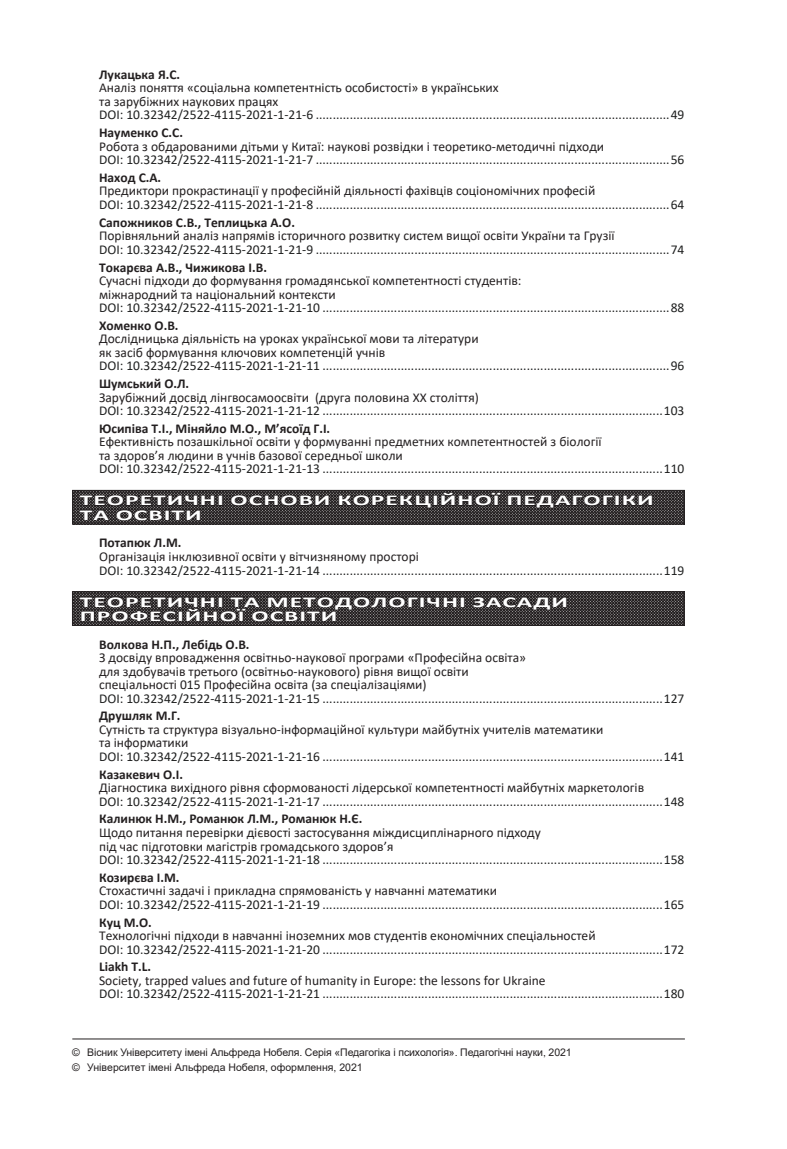
<style>
.page{position:relative;width:787px;height:1149px;background:#fff}
.page>*{position:absolute;margin:0;border:0;box-sizing:border-box;transform-origin:0 0}
.t1{font:700 15px/14.2px "Calibri";letter-spacing:.04em;color:#fff;scale:1.7 1}
.t2{font:13.5px "Calibri";color:#1f2020}
.t3{font:13.5px/13.5px "Calibri";color:#231f20}
.t4{font:700 13.5px "Calibri";color:#231f20}
.t5{font:10.5px/15.5px "Arial";letter-spacing:-.01em;color:#231f20}
</style>
<div class="page">
<img style="left:74px;top:593px;width:608px;height:30px">
<div style="left:72px;top:591px;width:612px;height:34px;border:1px solid #231f20"></div>
<img style="left:74px;top:492px;width:608px;height:30px">
<div style="left:72px;top:490px;width:612px;height:34px;border:1px solid #231f20"></div>
<hr style="left:72px;top:1038px;width:613px;height:1px;background:#231f20">
<svg style="left:231px;top:494px;width:98px;height:13px"></svg>
<svg style="left:338px;top:492px;width:163px;height:16px;background:#373334"></svg>
<svg style="left:507px;top:489px;width:145px;height:19px;background:#403d3e"></svg>
<svg style="left:79px;top:494px;width:144px;height:27px;background:#373435"></svg>
<svg style="left:473px;top:591px;width:94px;height:18px;background:#363334"></svg>
<svg style="left:79px;top:591px;width:386px;height:31px;background:#383435"></svg>
<p class="t4" style="left:99px;top:65px;width:83px">Лукацька Я.С.</p>
<p class="t3" style="left:99px;top:81px;width:401px">Аналіз поняття «соціальна компетентність особистості» в українських та зарубіжних наукових працях</p>
<p class="t2" style="left:99px;top:105px;width:586px">DOI: 10.32342/2522-4115-2021-1-21-6 ........................................................................................................49</p>
<p class="t4" style="left:99px;top:123px;width:85px">Науменко С.С.</p>
<p class="t3" style="left:99px;top:139px;width:506px">Робота з обдарованими дітьми у Китаї: наукові розвідки і теоретико-методичні підходи</p>
<p class="t2" style="left:99px;top:150px;width:586px">DOI: 10.32342/2522-4115-2021-1-21-7 ........................................................................................................56</p>
<p class="t4" style="left:99px;top:168px;width:64px">Наход С.А.</p>
<p class="t3" style="left:99px;top:184px;width:497px">Предиктори прокрастинації у професійній діяльності фахівців соціономічних професій</p>
<p class="t2" style="left:99px;top:195px;width:586px">DOI: 10.32342/2522-4115-2021-1-21-8 ........................................................................................................64</p>
<p class="t4" style="left:99px;top:212px;width:197px">Сапожников С.В., Теплицька А.О.</p>
<p class="t3" style="left:99px;top:228px;width:517px">Порівняльний аналіз напрямів історичного розвитку систем вищої освіти України та Грузії</p>
<p class="t2" style="left:99px;top:240px;width:586px">DOI: 10.32342/2522-4115-2021-1-21-9 ........................................................................................................74</p>
<p class="t4" style="left:99px;top:257px;width:169px">Токарєва А.В., Чижикова І.В.</p>
<p class="t3" style="left:99px;top:273px;width:424px">Сучасні підходи до формування громадянської компетентності студентів: міжнародний та національний контексти</p>
<p class="t2" style="left:99px;top:298px;width:586px">DOI: 10.32342/2522-4115-2021-1-21-10 ......................................................................................................88</p>
<p class="t4" style="left:99px;top:316px;width:81px">Хоменко О.В.</p>
<p class="t3" style="left:99px;top:331px;width:381px">Дослідницька діяльність на уроках української мови та літератури як засіб формування ключових компетенцій учнів</p>
<p class="t2" style="left:99px;top:356px;width:586px">DOI: 10.32342/2522-4115-2021-1-21-11 ......................................................................................................96</p>
<p class="t4" style="left:99px;top:374px;width:92px">Шумський О.Л.</p>
<p class="t3" style="left:99px;top:390px;width:381px">Зарубіжний досвід лінгвосамоосвіти (друга половина ХХ століття)</p>
<p class="t2" style="left:99px;top:401px;width:586px">DOI: 10.32342/2522-4115-2021-1-21-12 ....................................................................................................103</p>
<p class="t4" style="left:99px;top:419px;width:233px">Юсипіва Т.І., Міняйло М.О., М’ясоїд Г.І.</p>
<p class="t3" style="left:99px;top:434px;width:504px">Ефективність позашкільної освіти у формуванні предметних компетентностей з біології та здоров’я людини в учнів базової середньої школи</p>
<p class="t2" style="left:99px;top:459px;width:586px">DOI: 10.32342/2522-4115-2021-1-21-13 ....................................................................................................110</p>
<p class="t1" style="left:80px;top:493px;width:339px">ТЕОРЕТИЧНІ ОСНОВИ КОРЕКЦІЙНОЇ ПЕДАГОГІКИ<br>ТА ОСВІТИ</p>
<p class="t4" style="left:99px;top:533px;width:84px">Потапюк Л.М.</p>
<p class="t3" style="left:99px;top:549px;width:321px">Організація інклюзивної освіти у вітчизняному просторі</p>
<p class="t2" style="left:99px;top:560px;width:586px">DOI: 10.32342/2522-4115-2021-1-21-14 ....................................................................................................119</p>
<p class="t1" style="left:80px;top:594px;width:289px">ТЕОРЕТИЧНІ ТА МЕТОДОЛОГІЧНІ ЗАСАДИ<br>ПРОФЕСІЙНОЇ ОСВІТИ</p>
<p class="t4" style="left:99px;top:634px;width:152px">Волкова Н.П., Лебідь О.В.</p>
<p class="t3" style="left:99px;top:650px;width:428px">З досвіду впровадження освітньо-наукової програми «Професійна освіта» для здобувачів третього (освітньо-наукового) рівня вищої освіти спеціальності 015 Професійна освіта (за спеціалізаціями)</p>
<p class="t2" style="left:99px;top:688px;width:586px">DOI: 10.32342/2522-4115-2021-1-21-15 ....................................................................................................127</p>
<p class="t4" style="left:99px;top:706px;width:83px">Друшляк М.Г.</p>
<p class="t3" style="left:99px;top:722px;width:505px">Сутність та структура візуально-інформаційної культури майбутніх учителів математики та інформатики</p>
<p class="t2" style="left:99px;top:746px;width:586px">DOI: 10.32342/2522-4115-2021-1-21-16 ....................................................................................................141</p>
<p class="t4" style="left:99px;top:764px;width:85px">Казакевич О.І.</p>
<p class="t3" style="left:99px;top:780px;width:546px">Діагностика вихідного рівня сформованості лідерської компетентності майбутніх маркетологів</p>
<p class="t2" style="left:99px;top:791px;width:586px">DOI: 10.32342/2522-4115-2021-1-21-17 ....................................................................................................148</p>
<p class="t4" style="left:99px;top:809px;width:265px">Калинюк Н.М., Романюк Л.М., Романюк Н.Є.</p>
<p class="t3" style="left:99px;top:825px;width:443px">Щодо питання перевірки дієвості застосування міждисциплінарного підходу під час підготовки магістрів громадського здоров’я</p>
<p class="t2" style="left:99px;top:849px;width:586px">DOI: 10.32342/2522-4115-2021-1-21-18 ....................................................................................................158</p>
<p class="t4" style="left:99px;top:867px;width:82px">Козирєва І.М.</p>
<p class="t3" style="left:99px;top:883px;width:399px">Стохастичні задачі і прикладна спрямованість у навчанні математики</p>
<p class="t2" style="left:99px;top:894px;width:586px">DOI: 10.32342/2522-4115-2021-1-21-19 ....................................................................................................165</p>
<p class="t4" style="left:99px;top:912px;width:54px">Куц М.О.</p>
<p class="t3" style="left:99px;top:928px;width:498px">Технологічні підходи в навчанні іноземних мов студентів економічних спеціальностей</p>
<p class="t2" style="left:99px;top:939px;width:586px">DOI: 10.32342/2522-4115-2021-1-21-20 ....................................................................................................172</p>
<p class="t4" style="left:99px;top:957px;width:54px">Liakh T.L.</p>
<p class="t3" style="left:99px;top:972px;width:448px">Society, trapped values and future of humanity in Europe: the lessons for Ukraine</p>
<p class="t2" style="left:99px;top:984px;width:586px">DOI: 10.32342/2522-4115-2021-1-21-21 ....................................................................................................180</p>
<p class="t5" style="left:72px;top:1044px;width:501px">© Вісник Університету імені Альфреда Нобеля. Серія «Педагогіка і психологія». Педагогічні науки, 2021 © Університет імені Альфреда Нобеля, оформлення, 2021</p>
</div>
